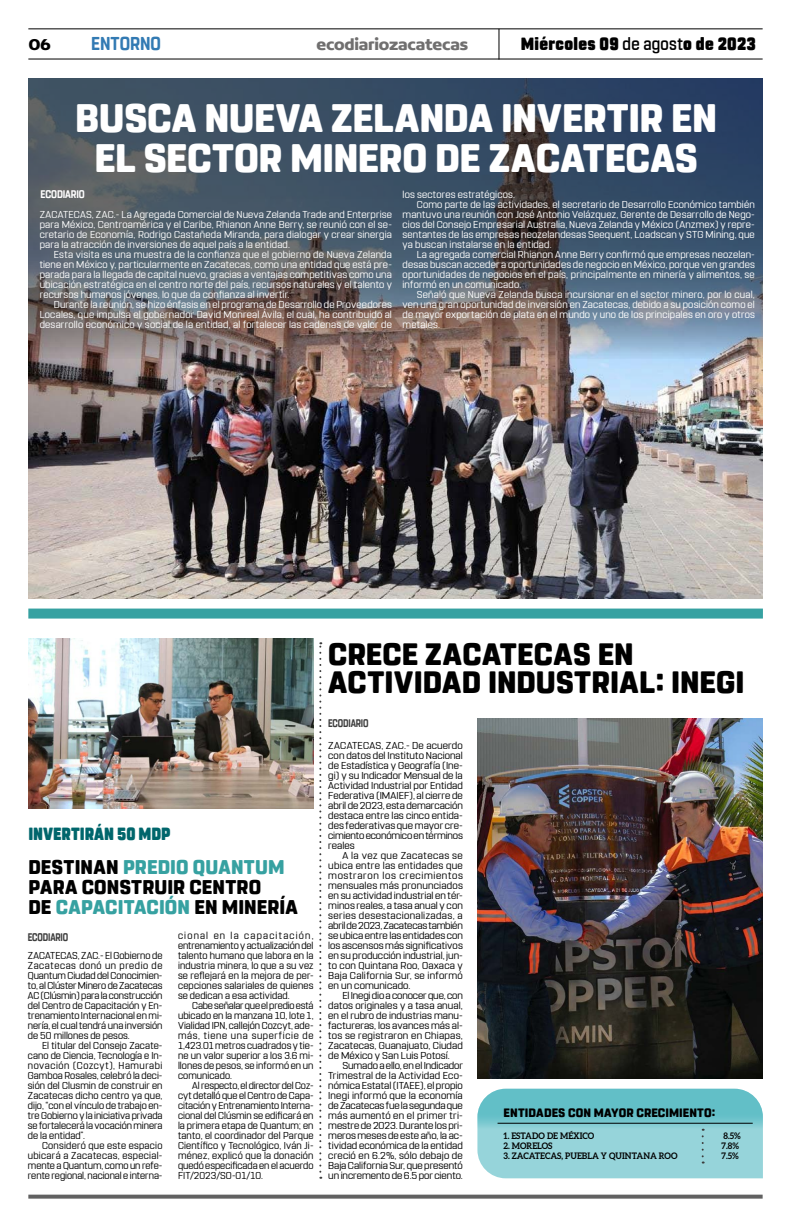
<style>
.page{position:relative;width:791px;height:1225px;background:#fff}
.page>*{position:absolute;margin:0;border:0;box-sizing:border-box;transform-origin:0 0}
.t1{font:800 39.6px/40px "Rohn Rounded";letter-spacing:-.005em;color:#fff;text-align:center}
.t2{font:800 30.8px/28px "Rohn Rounded";letter-spacing:.005em;color:#000}
.t3{font:800 19.8px/20px "Rohn Rounded";letter-spacing:.005em;color:#000}
.t4{font:700 18.6px "Rohn Rounded";letter-spacing:-.005em;color:#327ab3;scale:.91 1}
.t5{font:900 17.6px "Rohn Rounded";letter-spacing:.02em;color:#000;scale:.91 1}
.t6{font:900 17.6px "Rohn Rounded";color:#00666c;scale:.87 1}
.t7{font:700 16.9px "Concord";letter-spacing:-.01em;color:#706f6f}
.t8{font:700 16.9px "Concord";color:#000}
.t9{font:800 12.1px "Rohn Rounded";letter-spacing:.01em;color:#000}
.t10{font:700 11px "Rohn Rounded";letter-spacing:-.015em;color:#3d3d3d;scale:.8 1}
.t11{font:700 11px "Rohn Rounded";letter-spacing:-.015em;color:#fff;scale:.87 1}
.t12{font:10px/10px "Rohn Rounded";letter-spacing:.015em;color:#fff;text-align:justify}
.t13{font:10px/10px "Rohn Rounded";letter-spacing:.005em;color:#000;text-align:justify}
.t14{font:10px/10px "Rohn Rounded";letter-spacing:.005em;color:#000;text-align:justify;scale:1.04 1}
.t15{font:700 9px "Aleo";color:#000;scale:.94 1}
.s1{font-weight:500}
.s2{color:#36a1a1}
</style>
<div class="page">
<hr style="left:28px;top:28px;width:735px;height:1px;background:#000">
<hr style="left:28px;top:59px;width:735px;height:1px;background:#000">
<hr style="left:498px;top:29px;width:1px;height:31px;background:#000">
<svg style="left:28px;top:1194px;width:735px;height:4px;background:#7a7a7a"></svg>
<div style="left:28px;top:608px;width:735px;height:10px;background:#36a1a1"></div>
<img style="left:28px;top:358px;width:735px;height:240px">
<svg style="left:28px;top:78px;width:735px;height:280px;background:#4f5a69"></svg>
<svg style="left:477px;top:1088px;width:286px;height:90px;background:#84cbd1"></svg>
<img style="left:477px;top:718px;width:286px;height:360px">
<svg style="left:319px;top:642px;width:2px;height:536px"></svg>
<img style="left:28px;top:638px;width:286px;height:170px">
<h3 class="t8" style="left:28px;top:34px;width:24px">06</h3>
<h3 class="t4" style="left:91px;top:32px;width:78px">ENTORNO</h3>
<h3 class="t7" style="left:316px;top:34px;width:153px">ecodiariozacatecas</h3>
<h3 class="t5" style="left:521px;top:33px;width:260px">Miércoles 09 <span class="s1">de agost</span>o de 2023</h3>
<h1 class="t1" style="left:75px;top:99px;width:643px">BUSCA NUEVA ZELANDA INVERTIR EN<br>EL SECTOR MINERO DE ZACATECAS</h1>
<p class="t12" style="left:40px;top:210px;width:354px">ZACATECAS, ZAC.- La Agregada Comercial de Nueva Zelanda Trade and Enterprise para México, Centroamérica y el Caribe, Rhianon Anne Berry, se reunió con el se&shy;cretario de Economía, Rodrigo Castañeda Miranda, para dialogar y crear sinergia para la atracción de inversiones de aquel país a la entidad.</p>
<p class="t12" style="left:40px;top:250px;width:354px;text-indent:14px">Esta visita es una muestra de la confianza que el gobierno de Nueva Zelanda tiene en México y, particularmente en Zacatecas, como una entidad que está pre&shy;parada para la llegada de capital nuevo, gracias a ventajas competitivas como una ubicación estratégica en el centro norte del país, recursos naturales y el talento y recursos humanos jóvenes, lo que da confianza al invertir.</p>
<p class="t12" style="left:40px;top:300px;width:354px;text-indent:14px">Durante la reunión, se hizo énfasis en el programa de Desarrollo de Proveedores Locales, que impulsa el gobernador David Monreal Ávila, el cual, ha contribuido al desarrollo económico y social de la entidad, al fortalecer las cadenas de valor de</p>
<p class="t11" style="left:41px;top:187px;width:52px">ECODIARIO</p>
<p class="t12" style="left:403px;top:190px;width:114px">los sectores estratégicos.</p>
<p class="t12" style="left:417px;top:200px;width:340px">Como parte de las actividades, el secretario de Desarrollo Económico también</p>
<p class="t12" style="left:403px;top:210px;width:354px">mantuvo una reunión con José Antonio Velázquez, Gerente de Desarrollo de Nego-</p>
<p class="t12" style="left:403px;top:220px;width:354px">cios del Consejo Empresarial Australia, Nueva Zelanda y México (Anzmex) y repre-</p>
<p class="t12" style="left:403px;top:230px;width:354px">sentantes de las empresas neozelandesas Seequent, Loadscan y STG Mining, que</p>
<p class="t12" style="left:403px;top:240px;width:151px">ya buscan instalarse en la entidad.</p>
<p class="t12" style="left:417px;top:250px;width:340px">La agregada comercial Rhianon Anne Berry confirmó que empresas neozelan-</p>
<p class="t12" style="left:403px;top:260px;width:354px">desas buscan acceder a oportunidades de negocio en México, porque ven grandes</p>
<p class="t12" style="left:403px;top:270px;width:354px">oportunidades de negocios en el país, principalmente en minería y alimentos, se</p>
<p class="t12" style="left:403px;top:280px;width:120px">informó en un comunicado.</p>
<p class="t12" style="left:417px;top:290px;width:340px">Señaló que Nueva Zelanda busca incursionar en el sector minero, por lo cual,</p>
<p class="t12" style="left:403px;top:300px;width:354px">ven una gran oportunidad de inversión en Zacatecas, debido a su posición como el</p>
<p class="t12" style="left:403px;top:310px;width:354px">de mayor exportación de plata en el mundo y uno de los principales en oro y otros</p>
<p class="t12" style="left:403px;top:320px;width:39px">metales.</p>
<h2 class="t2" style="left:328px;top:640px;width:418px">CRECE ZACATECAS EN<br>ACTIVIDAD INDUSTRIAL: INEGI</h2>
<h3 class="t6" style="left:28px;top:823px;width:165px">INVERTIRÁN 50 MDP</h3>
<h3 class="t3" style="left:28px;top:857px;width:271px">DESTINAN <span class="s2">PREDIO QUANTUM<br></span>PARA CONSTRUIR CENTRO<br>DE <span class="s2">CAPACITACIÓN</span> EN MINERÍA</h3>
<p class="t10" style="left:28px;top:931px;width:52px">ECODIARIO</p>
<p class="t13" style="left:28px;top:950px;width:136px">ZACATECAS, ZAC.- El Gobierno de Zacatecas donó un predio de Quantum Ciudad del Conocimien&shy;to, al Clúster Minero de Zacatecas AC (Clúsmin) para la construcción del Centro de Capacitación y En&shy;trenamiento Internacional en mi&shy;nería, el cual tendrá una inversión de 50 millones de pesos.</p>
<p class="t13" style="left:28px;top:1040px;width:136px;text-indent:14px">El titular del Consejo Zacate&shy;cano de Ciencia, Tecnología e In&shy;novación (Cozcyt), Hamurabi Gamboa Rosales, celebró la deci&shy;sión del Clusmin de construir en Zacatecas dicho centro ya que, dijo, “con el vínculo de trabajo en&shy;tre Gobierno y la iniciativa privada se fortalecerá la vocación minera de la entidad”.</p>
<p class="t13" style="left:28px;top:1140px;width:136px;text-indent:14px">Consideró que este espacio ubicará a Zacatecas, especial&shy;mente a Quantum, como un refe&shy;rente regional, nacional e interna-</p>
<p class="t13" style="left:178px;top:930px;width:137px">cional en la capacitación, entrenamiento y actualización del talento humano que labora en la industria minera, lo que a su vez se reflejará en la mejora de per&shy;cepciones salariales de quienes se dedican a esa actividad.</p>
<p class="t13" style="left:178px;top:1000px;width:137px;text-indent:14px">Cabe señalar que el predio está ubicado en la manzana 10, lote 1, Vialidad IPN, callejón Cozcyt, ade&shy;más, tiene una superficie de 1,423.01 metros cuadrados y tie&shy;ne un valor superior a los 3.6 mi&shy;llones de pesos, se informó en un comunicado.</p>
<p class="t13" style="left:178px;top:1080px;width:137px;text-indent:14px">Al respecto, el director del Coz&shy;cyt detalló que el Centro de Capa&shy;citación y Entrenamiento Interna&shy;cional del Clúsmin se edificará en la primera etapa de Quantum; en tanto, el coordinador del Parque Científico y Tecnológico, Iván Ji&shy;ménez, explicó que la donación quedó especificada en el acuerdo FIT/2023/SO-01/10.</p>
<p class="t10" style="left:328px;top:716px;width:52px">ECODIARIO</p>
<p class="t14" style="left:328px;top:740px;width:131px">ZACATECAS, ZAC.- De acuerdo con datos del Instituto Nacional de Estadística y Geografía (Ine&shy;gi) y su Indicador Mensual de la Actividad Industrial por Entidad Federativa (IMAIEF), al cierre de abril de 2023, esta demarcación destaca entre las cinco entida&shy;des federativas que mayor cre&shy;cimiento económico en términos reales</p>
<p class="t14" style="left:328px;top:850px;width:131px;text-indent:14px">A la vez que Zacatecas se ubica entre las entidades que mostraron los crecimientos mensuales más pronunciados en su actividad industrial en tér&shy;minos reales, a tasa anual y con series desestacionalizadas, a abril de 2023, Zacatecas también se ubica entre las entidades con los ascensos más significativos en su producción industrial, jun&shy;to con Quintana Roo, Oaxaca y Baja California Sur, se informó en un comunicado.</p>
<p class="t14" style="left:328px;top:990px;width:131px;text-indent:14px">El Inegi dio a conocer que, con datos originales y a tasa anual, en el rubro de industrias manu&shy;factureras, los avances más al&shy;tos se registraron en Chiapas, Zacatecas, Guanajuato, Ciudad de México y San Luis Potosí.</p>
<p class="t14" style="left:328px;top:1060px;width:131px;text-indent:14px">Sumado a ello, en el Indicador Trimestral de la Actividad Eco&shy;nómica Estatal (ITAEE), el propio Inegi informó que la economía de Zacatecas fue la segunda que más aumentó en el primer tri&shy;mestre de 2023. Durante los pri&shy;meros meses de este año, la ac&shy;tividad económica de la entidad creció en 6.2%, sólo debajo de Baja California Sur, que presentó un incremento de 6.5 por ciento.</p>
<p class="t9" style="left:504px;top:1106px;width:213px">ENTIDADES CON MAYOR CRECIMIENTO:</p>
<p class="t15" style="left:504px;top:1130px;width:98px">1. ESTADO DE MÉXICO</p>
<p class="t15" style="left:723px;top:1130px;width:20px">8.5%</p>
<p class="t15" style="left:504px;top:1140px;width:53px">2. MORELOS</p>
<p class="t15" style="left:722px;top:1140px;width:20px">7.8%</p>
<p class="t15" style="left:504px;top:1150px;width:187px">3. ZACATECAS, PUEBLA Y QUINTANA ROO</p>
<p class="t15" style="left:722px;top:1150px;width:20px">7.5%</p>
</div>
